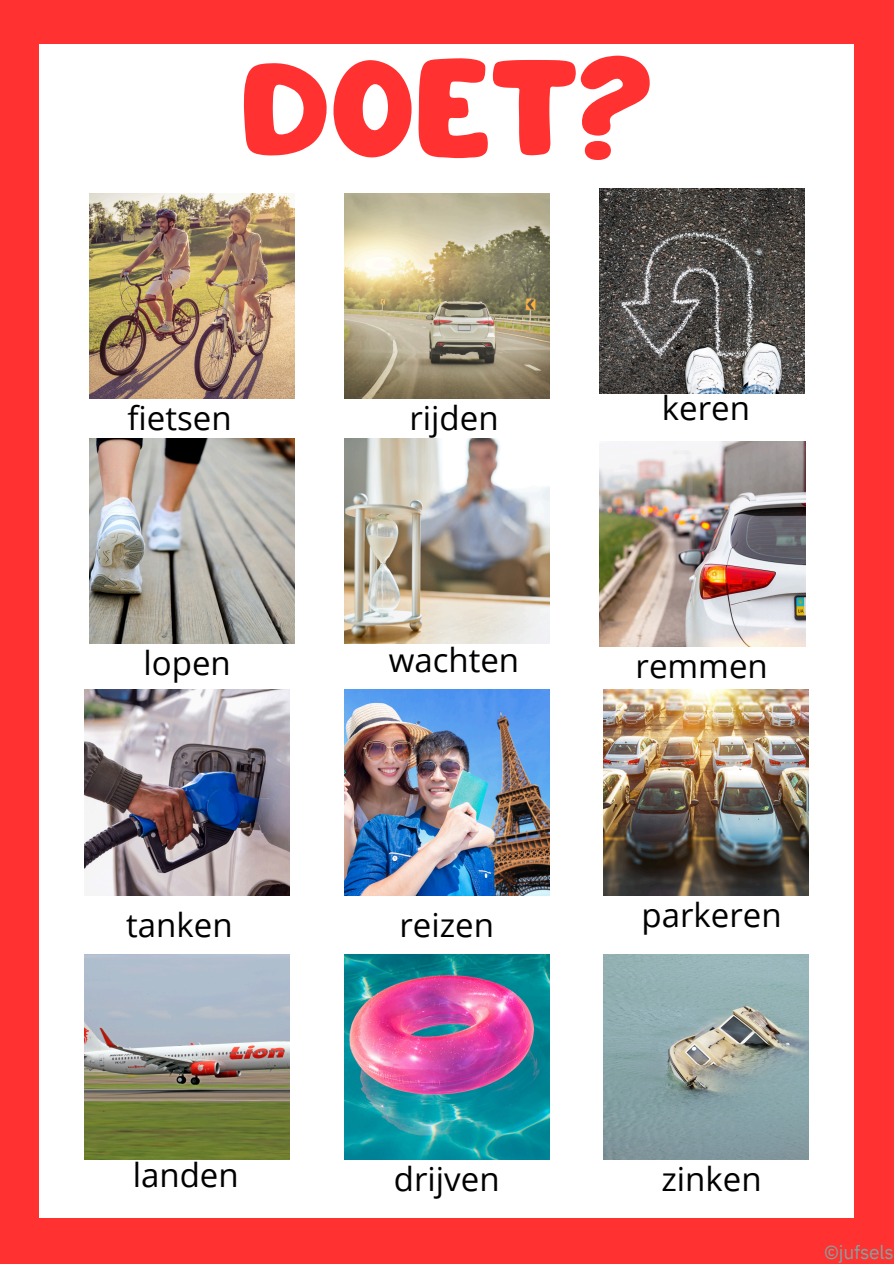
<style>
.page{position:relative;width:894px;height:1264px;background:#fff}
.page>*{position:absolute;margin:0;border:0;box-sizing:border-box;transform-origin:0 0}
.t1{font:120px "Mango";color:#ff3131}
.t2{font:33px "Open Sans";color:#000}
.t3{font:19.2px "IBM Plex Sans";letter-spacing:-.015em;color:#88a09d}
</style>
<div class="page">
<div style="left:0;top:0;width:893px;height:1263px;background:#ff3131"></div>
<div style="left:40px;top:45px;width:813px;height:1172px;background:#fff"></div>
<img style="left:89px;top:194px;width:205px;height:205px">
<img style="left:344px;top:194px;width:205px;height:205px">
<img style="left:599px;top:188px;width:205px;height:205px">
<img style="left:89px;top:438px;width:205px;height:205px">
<img style="left:84px;top:690px;width:205px;height:205px">
<img style="left:84px;top:954px;width:205px;height:205px">
<img style="left:344px;top:438px;width:205px;height:205px">
<img style="left:599px;top:441px;width:205px;height:205px">
<img style="left:344px;top:690px;width:205px;height:205px">
<img style="left:603px;top:690px;width:205px;height:205px">
<img style="left:344px;top:954px;width:205px;height:205px">
<img style="left:603px;top:954px;width:205px;height:205px">
<p class="t1" style="left:240px;top:57px;width:414px">DOET?</p>
<p class="t2" style="left:127px;top:395px;width:106px">fietsen</p>
<h2 class="t2" style="left:409px;top:395px;width:91px">rijden</h2>
<p class="t2" style="left:661px;top:385px;width:90px">keren</p>
<h2 class="t2" style="left:143px;top:639px;width:89px">lopen</h2>
<p class="t2" style="left:126px;top:901px;width:108px">tanken</p>
<p class="t2" style="left:388px;top:636px;width:132px">wachten</p>
<h2 class="t2" style="left:399px;top:901px;width:96px">reizen</h2>
<h2 class="t2" style="left:635px;top:642px;width:134px">remmen</h2>
<p class="t2" style="left:641px;top:891px;width:142px">parkeren</p>
<h2 class="t2" style="left:133px;top:1151px;width:107px">landen</h2>
<p class="t2" style="left:394px;top:1155px;width:107px">drijven</p>
<h2 class="t2" style="left:661px;top:1155px;width:102px">zinken</h2>
<p class="t3" style="left:824px;top:1238px;width:71px">©jufsels</p>
</div>
